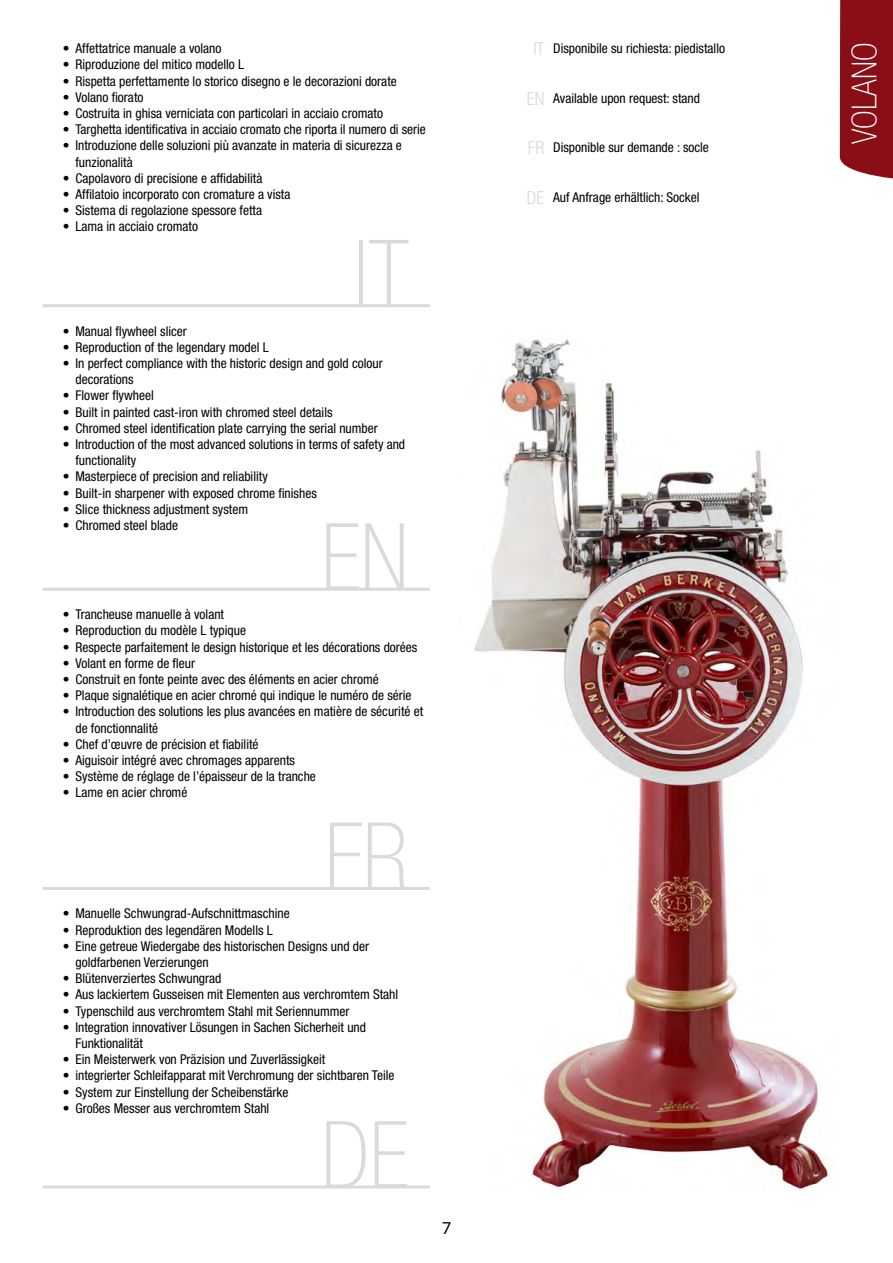
<style>
.page{position:relative;width:893px;height:1263px;background:#fff}
.page>*{position:absolute;margin:0;border:0;box-sizing:border-box;transform-origin:0 0}
.t1{font:100 condensed 93px "Helvetica Neue LT Std";color:#dadada}
.t2{font:100 condensed 34.5px "Helvetica Neue LT Std";color:#fff}
.t3{font:300 condensed 18px "Helvetica Neue LT Std";color:#dadada}
.t4{font:16.5px "Lato";color:#000}
.t5{font:condensed 13.5px/16.2px "Helvetica Neue";color:#000}
</style>
<div class="page">
<img style="left:474px;top:339px;width:356px;height:850px">
<div style="left:840px;top:0;width:53px;height:179px;background:#8a0e16"></div>
<hr style="left:43px;top:1185px;width:387px;height:3px;background:#dadada">
<hr style="left:43px;top:887px;width:387px;height:3px;background:#dadada">
<hr style="left:43px;top:588px;width:387px;height:3px;background:#dadada">
<hr style="left:43px;top:304px;width:387px;height:3px;background:#dadada">
<p class="t5" style="left:63px;top:40px;width:160px">• Affettatrice manuale a volano</p>
<p class="t5" style="left:63px;top:56px;width:183px">• Riproduzione del mitico modello L</p>
<p class="t5" style="left:63px;top:73px;width:336px">• Rispetta perfettamente lo storico disegno e le decorazioni dorate</p>
<p class="t5" style="left:63px;top:89px;width:82px">• Volano fiorato</p>
<p class="t5" style="left:63px;top:105px;width:322px">• Costruita in ghisa verniciata con particolari in acciaio cromato</p>
<p class="t5" style="left:63px;top:121px;width:364px">• Targhetta identificativa in acciaio cromato che riporta il numero di serie</p>
<p class="t5" style="left:75px;top:137px;width:328px;text-indent:-13px">• Introduzione delle soluzioni più avanzate in materia di sicurezza e funzionalità</p>
<p class="t5" style="left:63px;top:170px;width:201px">• Capolavoro di precisione e affidabilità</p>
<p class="t5" style="left:63px;top:186px;width:229px">• Affilatoio incorporato con cromature a vista</p>
<p class="t5" style="left:63px;top:202px;width:201px">• Sistema di regolazione spessore fetta</p>
<p class="t5" style="left:63px;top:218px;width:137px">• Lama in acciaio cromato</p>
<h1 class="t1" style="left:354px;top:221px;width:56px">IT</h1>
<p class="t5" style="left:63px;top:323px;width:126px">• Manual flywheel slicer</p>
<p class="t5" style="left:63px;top:339px;width:208px">• Reproduction of the legendary model L</p>
<p class="t5" style="left:75px;top:355px;width:309px;text-indent:-13px">• In perfect compliance with the historic design and gold colour decorations</p>
<p class="t5" style="left:63px;top:387px;width:93px">• Flower flywheel</p>
<p class="t5" style="left:63px;top:404px;width:271px">• Built in painted cast-iron with chromed steel details</p>
<p class="t5" style="left:63px;top:420px;width:317px">• Chromed steel identification plate carrying the serial number</p>
<p class="t5" style="left:75px;top:436px;width:331px;text-indent:-13px">• Introduction of the most advanced solutions in terms of safety and functionality</p>
<p class="t5" style="left:63px;top:468px;width:207px">• Masterpiece of precision and reliability</p>
<p class="t5" style="left:63px;top:485px;width:256px">• Built-in sharpener with exposed chrome finishes</p>
<p class="t5" style="left:63px;top:501px;width:187px">• Slice thickness adjustment system</p>
<p class="t5" style="left:63px;top:517px;width:117px">• Chromed steel blade</p>
<h1 class="t1" style="left:321px;top:505px;width:89px">EN</h1>
<p class="t5" style="left:63px;top:606px;width:163px">• Trancheuse manuelle à volant</p>
<p class="t5" style="left:63px;top:622px;width:185px">• Reproduction du modèle L typique</p>
<p class="t5" style="left:63px;top:638px;width:356px">• Respecte parfaitement le design historique et les décorations dorées</p>
<p class="t5" style="left:63px;top:655px;width:134px">• Volant en forme de fleur</p>
<p class="t5" style="left:63px;top:671px;width:318px">• Construit en fonte peinte avec des éléments en acier chromé</p>
<p class="t5" style="left:63px;top:687px;width:350px">• Plaque signalétique en acier chromé qui indique le numéro de série</p>
<p class="t5" style="left:75px;top:703px;width:349px;text-indent:-13px">• Introduction des solutions les plus avancées en matière de sécurité et de fonctionnalité</p>
<p class="t5" style="left:63px;top:736px;width:197px">• Chef d’œuvre de précision et fiabilité</p>
<p class="t5" style="left:63px;top:752px;width:234px">• Aiguisoir intégré avec chromages apparents</p>
<p class="t5" style="left:63px;top:768px;width:255px">• Système de réglage de l’épaisseur de la tranche</p>
<p class="t5" style="left:63px;top:784px;width:126px">• Lame en acier chromé</p>
<h1 class="t1" style="left:324px;top:804px;width:86px">FR</h1>
<p class="t5" style="left:63px;top:905px;width:228px">• Manuelle Schwungrad-Aufschnittmaschine</p>
<p class="t5" style="left:63px;top:921px;width:212px">• Reproduktion des legendären Modells L</p>
<p class="t5" style="left:75px;top:938px;width:295px;text-indent:-13px">• Eine getreue Wiedergabe des historischen Designs und der goldfarbenen Verzierungen</p>
<p class="t5" style="left:63px;top:970px;width:160px">• Blütenverziertes Schwungrad</p>
<p class="t5" style="left:63px;top:986px;width:337px">• Aus lackiertem Gusseisen mit Elementen aus verchromtem Stahl</p>
<p class="t5" style="left:63px;top:1002px;width:288px">• Typenschild aus verchromtem Stahl mit Seriennummer</p>
<p class="t5" style="left:75px;top:1019px;width:292px;text-indent:-13px">• Integration innovativer Lösungen in Sachen Sicherheit und<br>Funktionalität</p>
<p class="t5" style="left:63px;top:1051px;width:264px">• Ein Meisterwerk von Präzision und Zuverlässigkeit</p>
<p class="t5" style="left:63px;top:1067px;width:333px">• integrierter Schleifapparat mit Verchromung der sichtbaren Teile</p>
<p class="t5" style="left:63px;top:1083px;width:227px">• System zur Einstellung der Scheibenstärke</p>
<p class="t5" style="left:63px;top:1100px;width:208px">• Großes Messer aus verchromtem Stahl</p>
<h1 class="t1" style="left:321px;top:1103px;width:89px">DE</h1>
<p class="t4" style="left:442px;top:1218px;width:11px">7</p>
<h3 class="t3" style="left:533px;top:39px;width:13px">IT</h3>
<h3 class="t3" style="left:527px;top:88px;width:19px">EN</h3>
<h3 class="t3" style="left:528px;top:138px;width:18px">FR</h3>
<h3 class="t3" style="left:527px;top:187px;width:19px">DE</h3>
<p class="t5" style="left:553px;top:40px;width:173px">Disponibile su richiesta: piedistallo</p>
<p class="t5" style="left:553px;top:90px;width:148px">Available upon request: stand</p>
<p class="t5" style="left:553px;top:139px;width:157px">Disponible sur demande : socle</p>
<p class="t5" style="left:553px;top:189px;width:148px">Auf Anfrage erhältlich: Sockel</p>
<h2 class="t2" style="left:845px;top:144px;width:103px;rotate:-90deg">VOLANO</h2>
</div>
